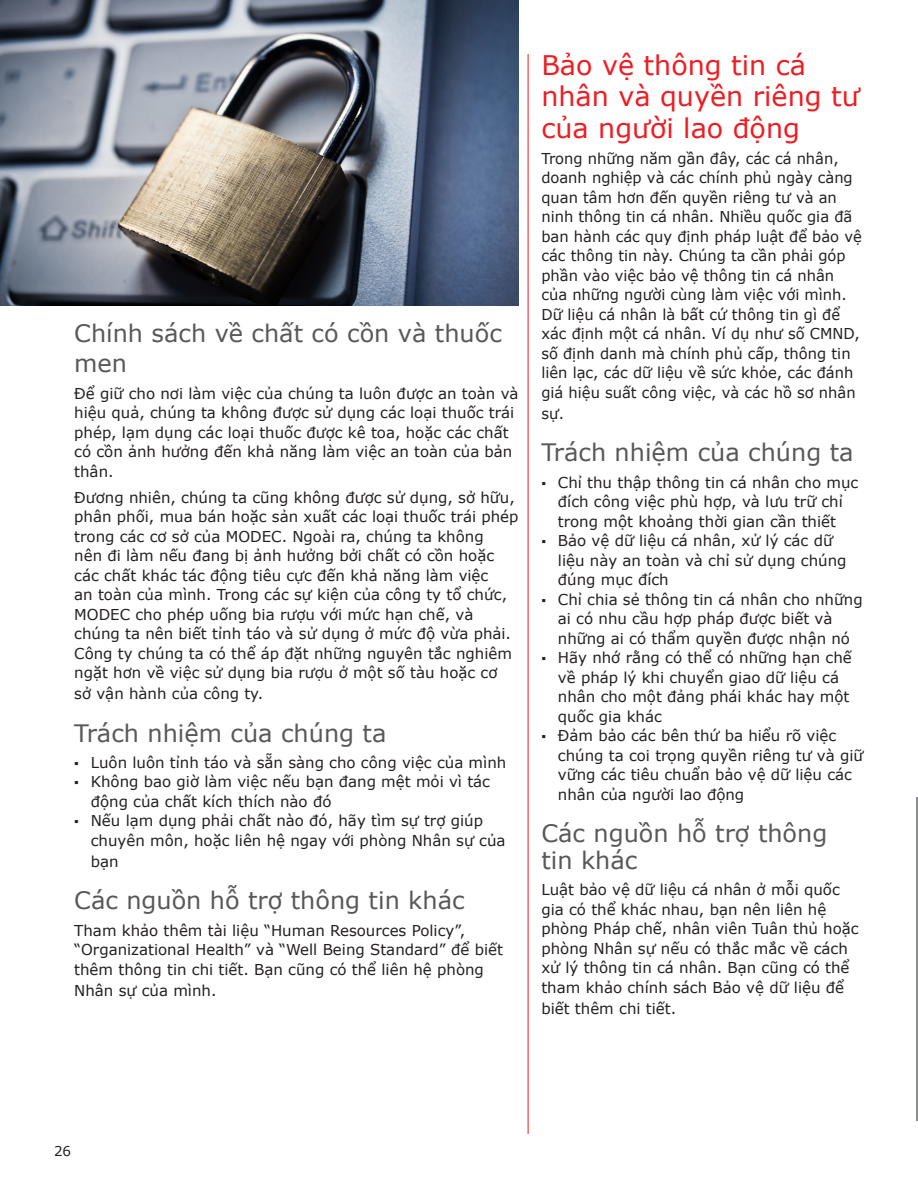
<style>
.page{position:relative;width:918px;height:1188px;background:#fff}
.page>*{position:absolute;margin:0;border:0;box-sizing:border-box;transform-origin:0 0}
.Heading_1{font:27px/31.5px "Verdana";color:#ee1d23}
.Heading_2{font:24px/27px "Verdana";color:#57585a}
.t1{font:15px/19.5px "Verdana";color:#231f20}
.t2{font:13.5px "Verdana";color:#231f20}
.s1{font-family:"Arial";font-size:13.5px}
</style>
<div class="page">
<hr style="left:917px;top:797px;width:1px;height:323px;background:#8a8c8f">
<img style="left:0;top:0;width:519px;height:306px">
<hr style="left:528px;top:54px;width:1px;height:1080px;background:#ee1d23">
<p class="Heading_2" style="left:74px;top:318px;width:429px;line-height:30px">Chính sách về chất có cồn và thuốc men</p>
<p class="t1" style="left:74px;top:383px;width:446px">Để giữ cho nơi làm việc của chúng ta luôn được an toàn và hiệu quả, chúng ta không được sử dụng các loại thuốc trái phép, lạm dụng các loại thuốc được kê toa, hoặc các chất có cồn ảnh hưởng đến khả năng làm việc an toàn của bản thân.</p>
<p class="t1" style="left:74px;top:487px;width:446px">Đương nhiên, chúng ta cũng không được sử dụng, sở hữu, phân phối, mua bán hoặc sản xuất các loại thuốc trái phép trong các cơ sở của MODEC. Ngoài ra, chúng ta không<br>nên đi làm nếu đang bị ảnh hưởng bởi chất có cồn hoặc các chất khác tác động tiêu cực đến khả năng làm việc<br>an toàn của mình. Trong các sự kiện của công ty tổ chức, MODEC cho phép uống bia rượu với mức hạn chế, và chúng ta nên biết tỉnh táo và sử dụng ở mức độ vừa phải.<br>Công ty chúng ta có thể áp đặt những nguyên tắc nghiêm ngặt hơn về việc sử dụng bia rượu ở một số tàu hoặc cơ</p>
<p class="t1" style="left:74px;top:684px;width:191px">sở vận hành của công ty.</p>
<p class="Heading_2" style="left:74px;top:719px;width:314px">Trách nhiệm của chúng ta</p>
<p class="t1" style="left:74px;top:753px;width:434px"><span class="s1">▪</span> Luôn luôn tỉnh táo và sẵn sàng cho công việc của mình</p>
<p class="t1" style="left:91px;top:772px;width:401px;text-indent:-17px"><span class="s1">▪</span> Không bao giờ làm việc nếu bạn đang mệt mỏi vì tác động của chất kích thích nào đó</p>
<p class="t1" style="left:91px;top:811px;width:416px;text-indent:-17px"><span class="s1">▪</span> Nếu lạm dụng phải chất nào đó, hãy tìm sự trợ giúp chuyên môn, hoặc liên hệ ngay với phòng Nhân sự của</p>
<p class="t1" style="left:91px;top:852px;width:29px">bạn</p>
<p class="Heading_2" style="left:74px;top:887px;width:392px">Các nguồn hỗ trợ thông tin khác</p>
<p class="t1" style="left:74px;top:920px;width:430px">Tham khảo thêm tài liệu “Human Resources Policy”, “Organizational Health” và “Well Being Standard” để biết thêm thông tin chi tiết. Bạn cũng có thể liên hệ phòng</p>
<p class="t1" style="left:74px;top:980px;width:144px">Nhân sự của mình.</p>
<p class="Heading_1" style="left:541px;top:49px;width:320px">Bảo vệ thông tin cá nhân và quyền riêng tư của người lao động</p>
<p class="t1" style="left:541px;top:149px;width:322px">Trong những năm gần đây, các cá nhân, doanh nghiệp và các chính phủ ngày càng quan tâm hơn đến quyền riêng tư và an ninh thông tin cá nhân. Nhiều quốc gia đã ban hành các quy định pháp luật để bảo vệ các thông tin này. Chúng ta cần phải góp phần vào việc bảo vệ thông tin cá nhân của những người cùng làm việc với mình.<br>Dữ liệu cá nhân là bất cứ thông tin gì để xác định một cá nhân. Ví dụ như số CMND, số định danh mà chính phủ cấp, thông tin liên lạc, các dữ liệu về sức khỏe, các đánh giá hiệu suất công việc, và các hồ sơ nhân</p>
<p class="t1" style="left:541px;top:404px;width:24px">sự.</p>
<p class="Heading_2" style="left:541px;top:439px;width:314px">Trách nhiệm của chúng ta</p>
<p class="t1" style="left:541px;top:472px;width:318px;text-align:center"><span class="s1">▪</span> Chỉ thu thập thông tin cá nhân cho mục đích công việc phù hợp, và lưu trữ chỉ trong một khoảng thời gian cần thiết</p>
<p class="t1" style="left:558px;top:531px;width:290px;text-indent:-17px"><span class="s1">▪</span> Bảo vệ dữ liệu cá nhân, xử lý các dữ liệu này an toàn và chỉ sử dụng chúng đúng mục đích</p>
<p class="t1" style="left:558px;top:589px;width:306px;text-indent:-17px"><span class="s1">▪</span> Chỉ chia sẻ thông tin cá nhân cho những ai có nhu cầu hợp pháp được biết và những ai có thẩm quyền được nhận nó</p>
<p class="t1" style="left:558px;top:648px;width:295px;text-indent:-17px"><span class="s1">▪</span> Hãy nhớ rằng có thể có những hạn chế về pháp lý khi chuyển giao dữ liệu cá nhân cho một đảng phái khác hay một quốc gia khác</p>
<p class="t1" style="left:558px;top:726px;width:307px;text-indent:-17px"><span class="s1">▪</span> Đảm bảo các bên thứ ba hiểu rõ việc chúng ta coi trọng quyền riêng tư và giữ vững các tiêu chuẩn bảo vệ dữ liệu các nhân của người lao động</p>
<p class="Heading_2" style="left:541px;top:819px;width:287px">Các nguồn hỗ trợ thông tin khác</p>
<p class="t1" style="left:541px;top:880px;width:319px">Luật bảo vệ dữ liệu cá nhân ở mỗi quốc gia có thể khác nhau, bạn nên liên hệ phòng Pháp chế, nhân viên Tuân thủ hoặc phòng Nhân sự nếu có thắc mắc về cách xử lý thông tin cá nhân. Bạn cũng có thể tham khảo chính sách Bảo vệ dữ liệu để</p>
<p class="t1" style="left:541px;top:998px;width:136px">biết thêm chi tiết.</p>
<p class="t2" style="left:54px;top:1142px;width:19px">26</p>
</div>
